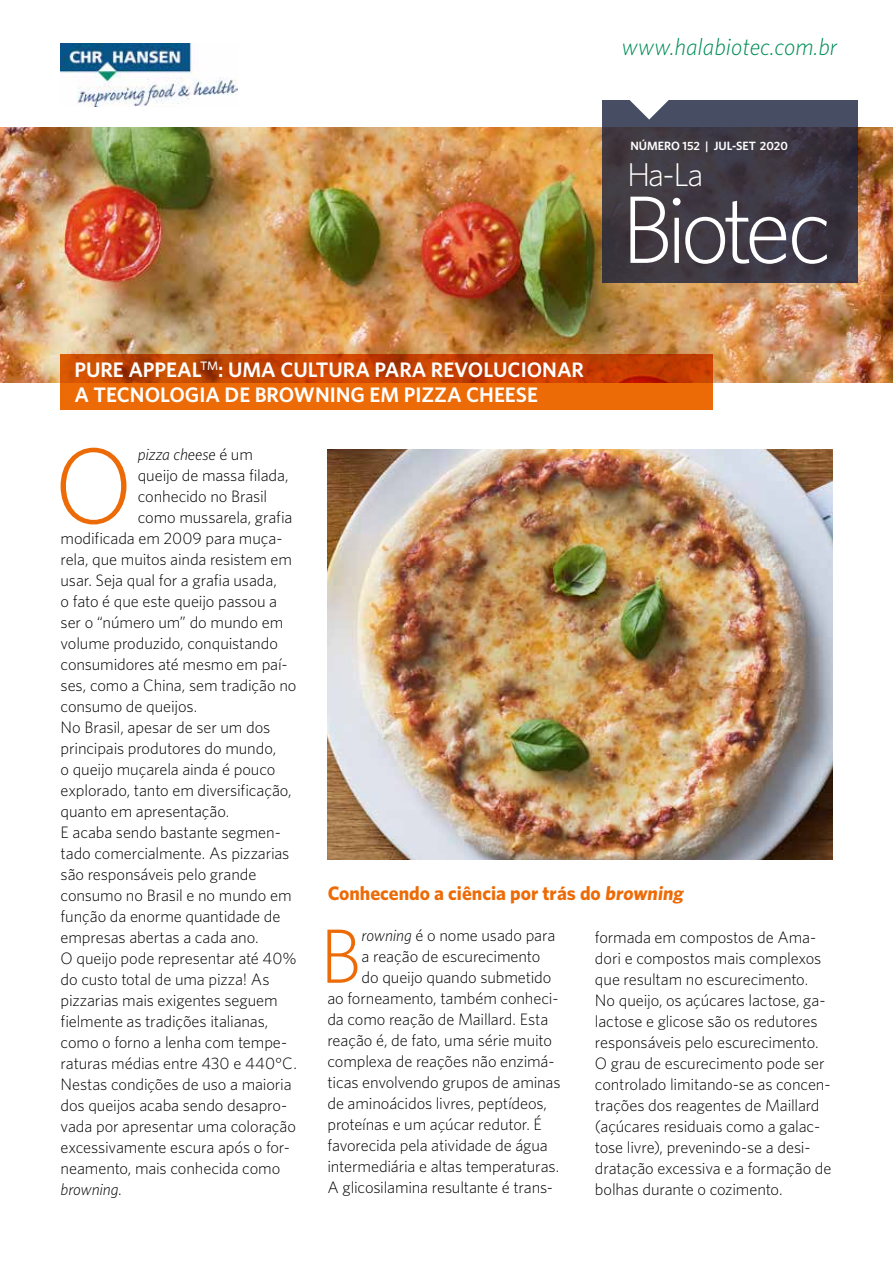
<style>
.page{position:relative;width:893px;height:1263px;background:#fff}
.page>*{position:absolute;margin:0;border:0;box-sizing:border-box;transform-origin:0 0}
.t1{font:300 107.25px "Whitney";color:#ed6b06}
.t2{font:300 96px "Whitney";letter-spacing:-.08em;color:#fff}
.t3{font:300 76.95px "Whitney";color:#ed6b06}
.t4{font:300 33px "Whitney";color:#fff}
.t5{font:italic 300 24px "Whitney";color:#008d58}
.t6{font:600 21px/25.2px "Whitney";color:#fff}
.t7{font:700 19.5px "Whitney";color:#ed6b06}
.t8{font:300 16.5px/21px "Whitney";letter-spacing:-.005em;color:#000}
.t9{font:italic 300 16.5px "Whitney";letter-spacing:-.01em;color:#000}
.t10{font:600 12px "Whitney";color:#fff}
.s1{font-style:normal}
.s2{font-style:italic}
</style>
<div class="page">
<img style="left:0;top:128px;width:893px;height:255px">
<img style="left:61px;top:43px;width:176px;height:63px">
<svg style="left:602px;top:100px;width:255px;height:183px;background:#3f3a46"></svg>
<svg style="left:630px;top:100px;width:39px;height:20px"></svg>
<svg style="left:61px;top:355px;width:652px;height:55px;background:#d85503"></svg>
<img style="left:328px;top:449px;width:504px;height:411px">
<h3 class="t5" style="left:622px;top:33px;width:217px">www.halabiotec.com.br</h3>
<p class="t10" style="left:630px;top:138px;width:159px">NÚMERO 152 | JUL-SET 2020</p>
<h3 class="t4" style="left:627px;top:156px;width:78px">Ha-La</h3>
<p class="t6" style="left:74px;top:356px;width:511px">PURE APPEAL<sup>TM</sup>: UMA CULTURA PARA REVOLUCIONAR<br>A TECNOLOGIA DE BROWNING EM PIZZA CHEESE</p>
<h2 class="t2" style="left:621px;top:174px;width:212px">Biotec</h2>
<h1 class="t1" style="left:54px;top:423px;width:81px">O</h1>
<p class="t9" style="left:138px;top:445px;width:117px">pizza cheese <span class="s1">é um</span></p>
<p class="t8" style="left:138px;top:465px;width:152px">queijo de massa filada,</p>
<p class="t8" style="left:138px;top:486px;width:131px">conhecido no Brasil</p>
<p class="t8" style="left:138px;top:507px;width:156px">como mussarela, grafia</p>
<p class="t8" style="left:61px;top:528px;width:224px">modificada em 2009 para muça-</p>
<p class="t8" style="left:61px;top:549px;width:233px">rela, que muitos ainda resistem em</p>
<p class="t8" style="left:61px;top:570px;width:218px">usar. Seja qual for a grafia usada,</p>
<p class="t8" style="left:61px;top:591px;width:218px">o fato é que este queijo passou a</p>
<p class="t8" style="left:61px;top:612px;width:224px">ser o “número um” do mundo em</p>
<p class="t8" style="left:61px;top:633px;width:219px">volume produzido, conquistando</p>
<p class="t8" style="left:61px;top:654px;width:229px">consumidores até mesmo em paí-</p>
<p class="t8" style="left:61px;top:675px;width:237px">ses, como a China, sem tradição no</p>
<p class="t8" style="left:61px;top:696px;width:138px">consumo de queijos.</p>
<p class="t8" style="left:61px;top:717px;width:211px">No Brasil, apesar de ser um dos</p>
<p class="t8" style="left:61px;top:738px;width:217px">principais produtores do mundo,</p>
<p class="t8" style="left:61px;top:759px;width:216px">o queijo muçarela ainda é pouco</p>
<p class="t8" style="left:61px;top:780px;width:233px">explorado, tanto em diversificação,</p>
<p class="t8" style="left:61px;top:801px;width:170px">quanto em apresentação.</p>
<p class="t8" style="left:61px;top:822px;width:222px">E acaba sendo bastante segmen-</p>
<p class="t8" style="left:61px;top:843px;width:230px">tado comercialmente. As pizzarias</p>
<p class="t8" style="left:61px;top:864px;width:197px">são responsáveis pelo grande</p>
<p class="t8" style="left:61px;top:885px;width:232px">consumo no Brasil e no mundo em</p>
<p class="t8" style="left:61px;top:906px;width:221px">função da enorme quantidade de</p>
<p class="t8" style="left:61px;top:927px;width:200px">empresas abertas a cada ano.</p>
<p class="t8" style="left:61px;top:948px;width:238px">O queijo pode representar até 40%</p>
<p class="t8" style="left:61px;top:969px;width:210px">do custo total de uma pizza! As</p>
<p class="t8" style="left:61px;top:990px;width:219px">pizzarias mais exigentes seguem</p>
<p class="t8" style="left:61px;top:1011px;width:209px">fielmente as tradições italianas,</p>
<p class="t8" style="left:61px;top:1032px;width:228px">como o forno a lenha com tempe-</p>
<p class="t8" style="left:61px;top:1053px;width:238px">raturas médias entre 430 e 440°C.</p>
<p class="t8" style="left:61px;top:1074px;width:233px">Nestas condições de uso a maioria</p>
<p class="t8" style="left:61px;top:1095px;width:228px">dos queijos acaba sendo desapro-</p>
<p class="t8" style="left:61px;top:1116px;width:237px">vada por apresentar uma coloração</p>
<p class="t8" style="left:61px;top:1137px;width:231px">excessivamente escura após o for-</p>
<p class="t8" style="left:61px;top:1158px;width:221px">neamento, mais conhecida como</p>
<p class="t9" style="left:61px;top:1180px;width:63px">browning<span class="s1">.</span></p>
<p class="t7" style="left:328px;top:882px;width:357px">Conhecendo a ciência por trás do browning</p>
<h3 class="t3" style="left:320px;top:911px;width:44px">B</h3>
<p class="t8" style="left:362px;top:924px;width:195px"><span class="s2">rowning</span> é o nome usado para</p>
<p class="t8" style="left:595px;top:926px;width:238px">formada em compostos de Ama&shy;dori e compostos mais complexos que resultam no escurecimento.<br>No queijo, os açúcares lactose, ga&shy;lactose e glicose são os redutores responsáveis pelo escurecimento.<br>O grau de escurecimento pode ser controlado limitando-se as concen&shy;trações dos reagentes de Maillard (açúcares residuais como a galac&shy;tose livre), prevenindo-se a desi&shy;dratação excessiva e a formação de bolhas durante o cozimento.</p>
<p class="t8" style="left:362px;top:945px;width:180px">a reação de escurecimento</p>
<p class="t8" style="left:362px;top:966px;width:191px">do queijo quando submetido</p>
<p class="t8" style="left:327px;top:987px;width:233px">ao forneamento, também conheci-</p>
<p class="t8" style="left:327px;top:1008px;width:223px">da como reação de Maillard. Esta</p>
<p class="t8" style="left:327px;top:1029px;width:226px">reação é, de fato, uma série muito</p>
<p class="t8" style="left:327px;top:1050px;width:229px">complexa de reações não enzimá-</p>
<p class="t8" style="left:327px;top:1071px;width:235px">ticas envolvendo grupos de aminas</p>
<p class="t8" style="left:327px;top:1092px;width:221px">de aminoácidos livres, peptídeos,</p>
<p class="t8" style="left:327px;top:1113px;width:216px">proteínas e um açúcar redutor. É</p>
<p class="t8" style="left:327px;top:1134px;width:222px">favorecida pela atividade de água</p>
<p class="t8" style="left:327px;top:1155px;width:233px">intermediária e altas temperaturas.</p>
<p class="t8" style="left:327px;top:1176px;width:227px">A glicosilamina resultante é trans-</p>
</div>
